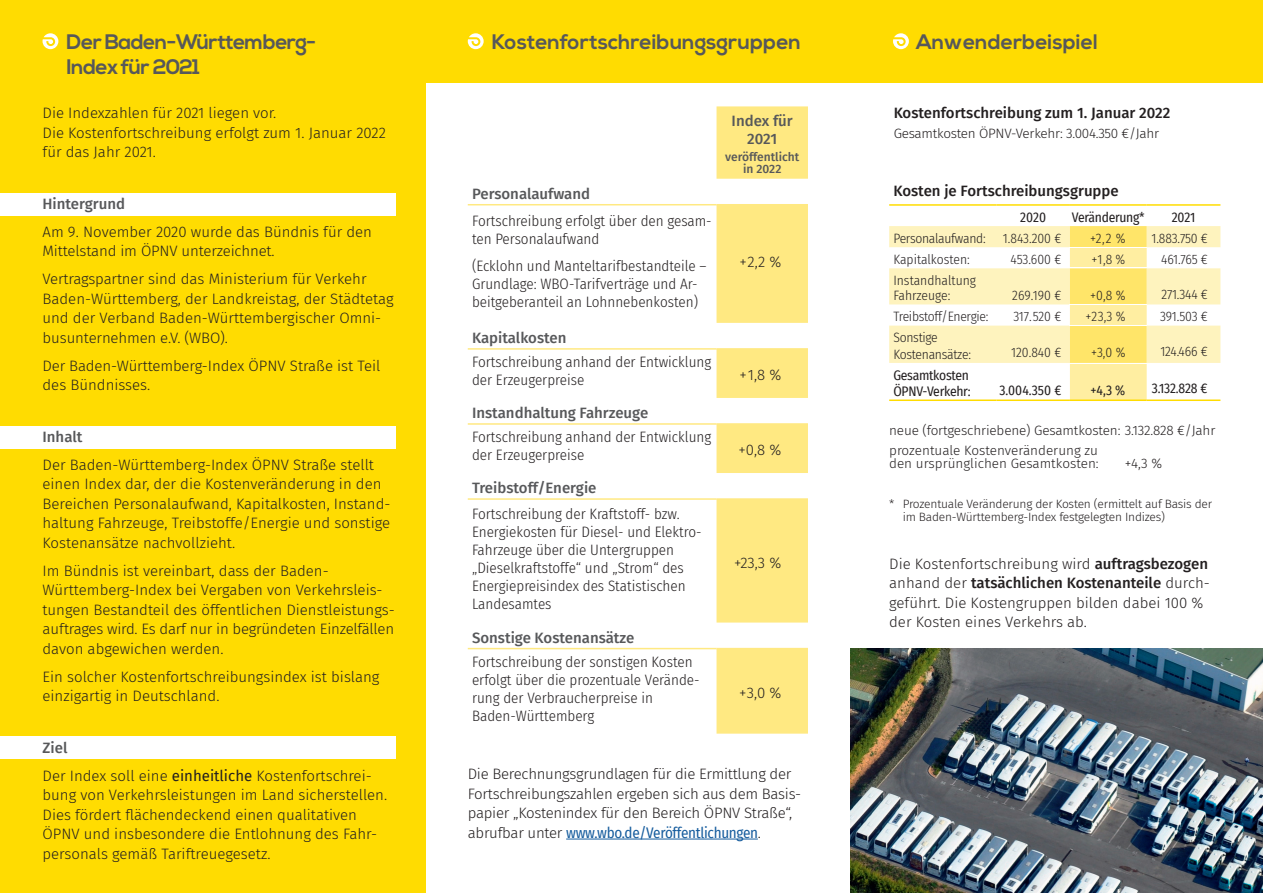
<style>
.page{position:relative;width:1263px;height:893px;background:#fff}
.page>*{position:absolute;margin:0;border:0;box-sizing:border-box;transform-origin:0 0}
.t1{font:700 21px "Nexa";color:#57585a}
.t2{font:700 21px/25.2px "Nexa";letter-spacing:-.03em;color:#57585a}
.t3{font:300 15px/19.5px "Fira Sans";color:#231f20}
.t4{font:300 15px/18px "Fira Sans Condensed";color:#231f20}
.t5{font:300 15px/19.5px "Fira Sans";letter-spacing:-.02em;color:#231f20}
.t6{font:500 15px/18px "Fira Sans";color:#57585a;text-align:center}
.t7{font:500 15px "Fira Sans";color:#231f20}
.t8{font:15px "Fira Sans Condensed";letter-spacing:-.02em;color:#175d9e}
.t9{font:300 13.5px/15px "Fira Sans Condensed";letter-spacing:-.015em;color:#231f20}
.t10{font:300 13.5px/19.8px "Fira Sans";letter-spacing:-.01em;color:#231f20}
.t11{font:13.5px/16.2px "Fira Sans Condensed";letter-spacing:-.02em;color:#231f20}
.t12{font:300 12px/13.2px "Fira Sans";letter-spacing:-.02em;color:#231f20}
.t13{font:500 12px/12px "Fira Sans";color:#57585a;text-align:center}
.s1{font-weight:500;color:#57585a}
.s2{font-weight:400}
.s3{font-family:"Fira Sans";font-weight:300;color:#231f20}
.s4{font-weight:500}
</style>
<div class="page">
<div style="left:0;top:0;width:425px;height:893px;background:#ffdc01"></div>
<div style="left:425px;top:0;width:838px;height:82px;background:#ffdc01"></div>
<hr style="left:566px;top:839px;width:192px;height:1px;background:#175d9e">
<svg style="left:716px;top:106px;width:92px;height:628px;fill:#ffe982"></svg>
<hr style="left:468px;top:204px;width:248px;height:1px;background:#ffe982">
<hr style="left:716px;top:204px;width:92px;height:1px;background:#ffe982">
<hr style="left:468px;top:348px;width:248px;height:2px;background:#ffe982">
<hr style="left:716px;top:348px;width:92px;height:2px;background:#ffe982">
<hr style="left:468px;top:423px;width:248px;height:2px;background:#ffe982">
<hr style="left:716px;top:423px;width:92px;height:2px;background:#ffe982">
<hr style="left:468px;top:498px;width:248px;height:2px;background:#ffe982">
<hr style="left:716px;top:498px;width:92px;height:2px;background:#ffe982">
<hr style="left:468px;top:648px;width:248px;height:1px;background:#ffe982">
<hr style="left:716px;top:648px;width:92px;height:1px;background:#ffe982">
<div style="left:0;top:736px;width:396px;height:22px;background:#fff"></div>
<div style="left:0;top:426px;width:396px;height:22px;background:#fff"></div>
<div style="left:0;top:193px;width:396px;height:22px;background:#fff"></div>
<svg style="left:889px;top:226px;width:331px;height:137px;fill:#fef3be"></svg>
<svg style="left:1070px;top:226px;width:77px;height:173px;background:#fee983"></svg>
<hr style="left:889px;top:204px;width:107px;height:2px;background:#ffdc01">
<hr style="left:996px;top:204px;width:74px;height:2px;background:#ffdc01">
<hr style="left:1070px;top:204px;width:77px;height:2px;background:#ffdc01">
<hr style="left:1147px;top:204px;width:73px;height:2px;background:#ffdc01">
<hr style="left:889px;top:399px;width:107px;height:2px;background:#ffdc01">
<hr style="left:996px;top:399px;width:74px;height:2px;background:#ffdc01">
<hr style="left:1070px;top:399px;width:77px;height:2px;background:#ffdc01">
<hr style="left:1147px;top:399px;width:73px;height:2px;background:#ffdc01">
<hr style="left:1070px;top:268px;width:77px;height:1px;background:#fff">
<hr style="left:1070px;top:325px;width:77px;height:1px;background:#fff">
<hr style="left:1070px;top:305px;width:77px;height:1px;background:#fff">
<hr style="left:1070px;top:247px;width:77px;height:1px;background:#fff">
<svg style="left:43px;top:33px;width:15px;height:16px"></svg>
<svg style="left:468px;top:33px;width:16px;height:16px"></svg>
<svg style="left:893px;top:33px;width:16px;height:16px"></svg>
<hr style="left:1070px;top:363px;width:77px;height:1px;background:#fff">
<img style="left:850px;top:648px;width:413px;height:245px">
<h1 class="t2" style="left:67px;top:30px;width:251px">Der Baden-Württemberg-<br>Index für 2021</h1>
<p class="t3" style="left:43px;top:103px;width:345px">Die Indexzahlen für 2021 liegen vor.<br>Die Kostenfortschreibung erfolgt zum 1. Januar 2022 für das Jahr 2021.</p>
<p class="t6" style="left:43px;top:194px;width:84px">Hintergrund</p>
<p class="t3" style="left:43px;top:222px;width:331px">Am 9. November 2020 wurde das Bündnis für den<br>Mittelstand im ÖPNV unterzeichnet.</p>
<p class="t3" style="left:43px;top:269px;width:353px">Vertragspartner sind das Ministerium für Verkehr Baden-Württemberg, der Landkreistag, der Städtetag und der Verband Baden-Württembergischer Omni&shy;busunternehmen e.V. (WBO).</p>
<p class="t3" style="left:43px;top:356px;width:339px">Der Baden-Württemberg-Index ÖPNV Straße ist Teil des Bündnisses.</p>
<p class="t6" style="left:43px;top:427px;width:41px">Inhalt</p>
<p class="t3" style="left:43px;top:455px;width:349px">Der Baden-Württemberg-Index ÖPNV Straße stellt einen Index dar, der die Kostenveränderung in den Bereichen Personalaufwand, Kapitalkosten, Instand&shy;haltung Fahrzeuge, Treibstoffe/Energie und sonstige Kostenansätze nachvollzieht.</p>
<p class="t3" style="left:43px;top:561px;width:354px">Im Bündnis ist vereinbart, dass der Baden-Württemberg-Index bei Vergaben von Verkehrsleis&shy;tungen Bestandteil des öffentlichen Dienstleistungs&shy;auftrages wird. Es darf nur in begründeten Einzelfällen davon abgewichen werden.</p>
<p class="t3" style="left:43px;top:667px;width:338px">Ein solcher Kostenfortschreibungsindex ist bislang einzigartig in Deutschland.</p>
<p class="t3" style="left:43px;top:733px;width:331px;line-height:28px"><span class="s1">Ziel<br></span>Der Index soll eine <span class="s2">einheitliche</span> Kostenfortschrei-</p>
<p class="t3" style="left:43px;top:785px;width:346px">bung von Verkehrsleistungen im Land sicherstellen.<br>Dies fördert flächendeckend einen qualitativen ÖPNV und insbesondere die Entlohnung des Fahr&shy;personals gemäß Tariftreuegesetz.</p>
<h1 class="t1" style="left:492px;top:30px;width:311px">Kostenfortschreibungsgruppen</h1>
<p class="t6" style="left:732px;top:111px;width:63px">Index für<br>2021</p>
<p class="t13" style="left:725px;top:150px;width:76px">veröffentlicht in 2022</p>
<p class="t6" style="left:472px;top:184px;width:120px">Personalaufwand</p>
<p class="t4" style="left:472px;top:212px;width:241px">Fortschreibung erfolgt über den gesam&shy;ten Personalaufwand</p>
<p class="t4" style="left:472px;top:257px;width:236px">(Ecklohn und Manteltarifbestandteile –<br>Grundlage: WBO-Tarifverträge und Ar&shy;beitgeberanteil an Lohnnebenkosten)</p>
<p class="t3" style="left:739px;top:252px;width:43px">+2,2 %</p>
<p class="t6" style="left:472px;top:328px;width:96px">Kapitalkosten</p>
<p class="t4" style="left:472px;top:353px;width:241px">Fortschreibung anhand der Entwicklung der Erzeugerpreise</p>
<p class="t3" style="left:739px;top:365px;width:43px">+1,8 %</p>
<p class="t6" style="left:472px;top:403px;width:178px">Instandhaltung Fahrzeuge</p>
<p class="t4" style="left:472px;top:428px;width:241px">Fortschreibung anhand der Entwicklung der Erzeugerpreise</p>
<p class="t6" style="left:472px;top:478px;width:126px">Treibstoff/Energie</p>
<p class="t4" style="left:472px;top:504px;width:231px">Fortschreibung der Kraftstoff- bzw.<br>Energiekosten für Diesel- und Elektro-Fahrzeuge über die Untergruppen „Dieselkraftstoffe“ und „Strom“ des Energiepreisindex des Statistischen Landesamtes</p>
<p class="t6" style="left:472px;top:628px;width:164px">Sonstige Kostenansätze</p>
<p class="t4" style="left:472px;top:653px;width:229px">Fortschreibung der sonstigen Kosten erfolgt über die prozentuale Verände&shy;rung der Verbraucherpreise in<br>Baden-Württemberg</p>
<p class="t3" style="left:738px;top:440px;width:44px">+0,8 %</p>
<p class="t3" style="left:734px;top:553px;width:49px">+23,3 %</p>
<p class="t3" style="left:739px;top:683px;width:44px">+3,0 %</p>
<p class="t5" style="left:468px;top:764px;width:335px">Die Berechnungsgrundlagen für die Ermittlung der<br>Fortschreibungszahlen ergeben sich aus dem Basis&shy;papier „Kostenindex für den Bereich ÖPNV Straße“,</p>
<p class="t8" style="left:468px;top:821px;width:295px"><span class="s3">abrufbar unter</span> www.wbo.de/Veröffentlichungen<span class="s3">.</span></p>
<h1 class="t1" style="left:916px;top:30px;width:183px">Anwenderbeispiel</h1>
<p class="t7" style="left:894px;top:101px;width:278px">Kostenfortschreibung zum 1. Januar 2022</p>
<p class="t10" style="left:894px;top:124px;width:267px">Gesamtkosten ÖPNV-Verkehr: 3.004.350 €/Jahr</p>
<p class="t7" style="left:893px;top:179px;width:227px">Kosten je Fortschreibungsgruppe</p>
<p class="t11" style="left:1020px;top:209px;width:27px">2020</p>
<p class="t11" style="left:1072px;top:209px;width:74px">Veränderung*</p>
<p class="t11" style="left:1172px;top:209px;width:25px">2021</p>
<p class="t9" style="left:893px;top:231px;width:94px">Personalaufwand:</p>
<p class="t9" style="left:1003px;top:231px;width:60px">1.843.200 €</p>
<p class="t9" style="left:1090px;top:231px;width:37px">+2,2 %</p>
<p class="t9" style="left:1151px;top:231px;width:58px">1.883.750 €</p>
<p class="t9" style="left:893px;top:252px;width:78px">Kapitalkosten:</p>
<p class="t9" style="left:1010px;top:252px;width:52px">453.600 €</p>
<p class="t9" style="left:1091px;top:252px;width:35px">+1,8 %</p>
<p class="t9" style="left:1161px;top:252px;width:48px">461.765 €</p>
<p class="t9" style="left:893px;top:273px;width:84px">Instandhaltung<br>Fahrzeuge:</p>
<p class="t9" style="left:1012px;top:288px;width:51px">269.190 €</p>
<p class="t9" style="left:1090px;top:288px;width:37px">+0,8 %</p>
<p class="t9" style="left:1161px;top:286px;width:48px">271.344 €</p>
<p class="t9" style="left:893px;top:309px;width:97px">Treibstoff/Energie:</p>
<p class="t9" style="left:1013px;top:309px;width:50px">317.520 €</p>
<p class="t9" style="left:1086px;top:309px;width:41px">+23,3 %</p>
<p class="t9" style="left:1160px;top:309px;width:49px">391.503 €</p>
<p class="t9" style="left:893px;top:330px;width:79px;line-height:16.2px">Sonstige<br>Kostenansätze:</p>
<p class="t9" style="left:1011px;top:345px;width:52px">120.840 €</p>
<p class="t9" style="left:1091px;top:345px;width:36px">+3,0 %</p>
<p class="t9" style="left:1160px;top:344px;width:49px">124.466 €</p>
<p class="t11" style="left:893px;top:367px;width:79px">Gesamtkosten<br>ÖPNV-Verkehr:</p>
<p class="t11" style="left:999px;top:382px;width:63px">3.004.350 €</p>
<p class="t11" style="left:1090px;top:382px;width:36px">+4,3 %</p>
<p class="t11" style="left:1152px;top:380px;width:57px">3.132.828 €</p>
<p class="t10" style="left:889px;top:420px;width:328px">neue (fortgeschriebene) Gesamtkosten: 3.132.828 €/Jahr prozentuale Kostenveränderung zu</p>
<p class="t10" style="left:889px;top:453px;width:211px">den ursprünglichen Gesamtkosten:</p>
<p class="t10" style="left:1125px;top:453px;width:39px">+4,3 %</p>
<p class="t12" style="left:903px;top:497px;width:311px;text-indent:-14px">* Prozentuale Veränderung der Kosten (ermittelt auf Basis der im Baden-Württemberg-Index festgelegten Indizes)</p>
<p class="t3" style="left:889px;top:554px;width:322px">Die Kostenfortschreibung wird <span class="s4">auftragsbezogen </span>anhand der <span class="s4">tatsächlichen Kostenanteile</span> durch&shy;geführt. Die Kostengruppen bilden dabei 100 % der Kosten eines Verkehrs ab.</p>
</div>
